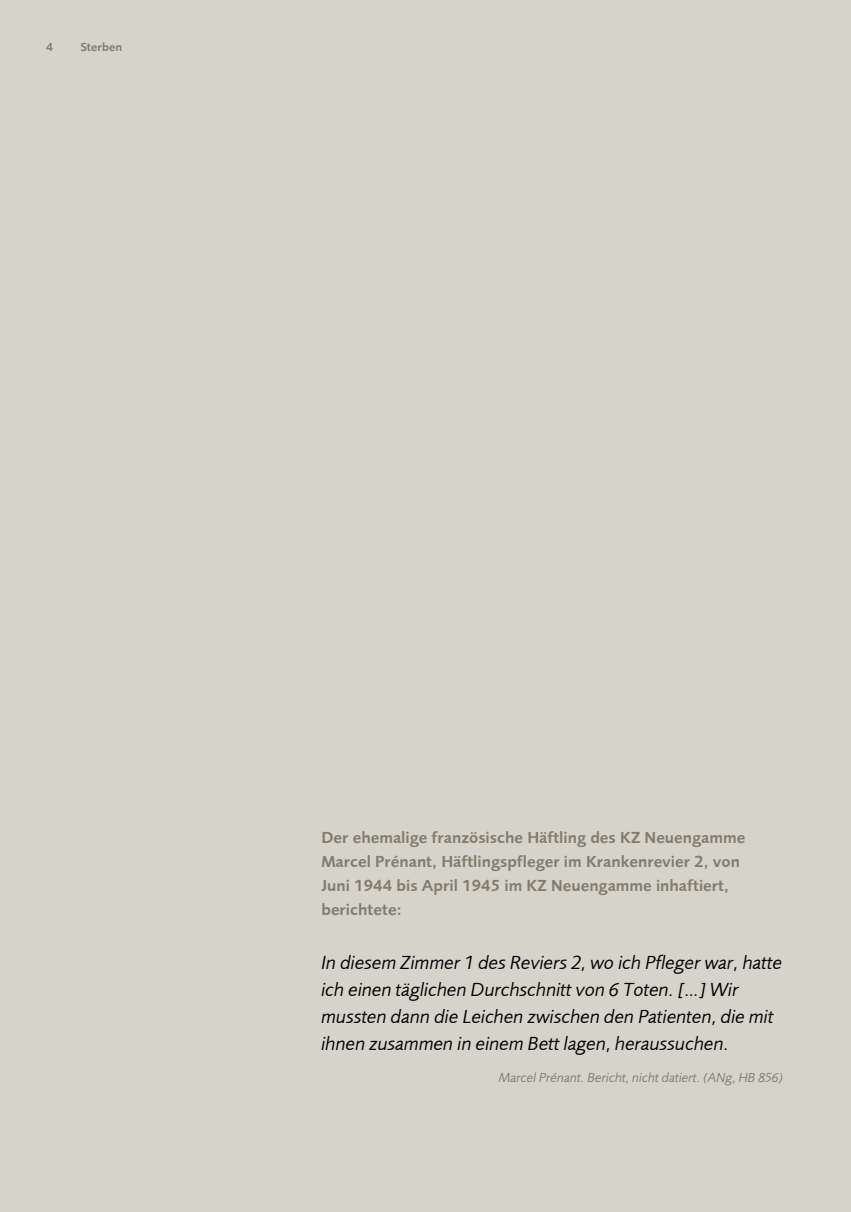
<style>
.page{position:relative;width:851px;height:1212px;background:#fff}
.page>*{position:absolute;margin:0;border:0;box-sizing:border-box;transform-origin:0 0}
.t1{font:italic 19.5px/27px "Foundry Sans";color:#000}
.t2{font:16.5px/24px "Foundry Sans Demi";color:#827c6c}
.t3{font:italic 13.5px "Foundry Sans";color:#827c6c}
.t4{font:12px "Foundry Sans Demi";color:#827c6c}
</style>
<div class="page">
<div style="left:0;top:0;width:850px;height:1212px;background:#d6d3ca"></div>
<p class="t4" style="left:46px;top:40px;width:8px">4</p>
<p class="t4" style="left:80px;top:40px;width:43px">Sterben</p>
<p class="t2" style="left:321px;top:826px;width:425px">Der ehemalige französische Häftling des KZ Neuengamme Marcel Prénant, Häftlingspfleger im Krankenrevier 2, von Juni 1944 bis April 1945 im KZ Neuengamme inhaftiert, berichtete:</p>
<p class="t1" style="left:321px;top:949px;width:462px">In diesem Zimmer 1 des Reviers 2, wo ich Pfleger war, hatte ich einen täglichen Durchschnitt von 6 Toten. […] Wir mussten dann die Leichen zwischen den Patienten, die mit ihnen zusammen in einem Bett lagen, heraussuchen.</p>
<p class="t3" style="left:498px;top:1070px;width:285px">Marcel Prénant. Bericht, nicht datiert. (ANg, HB 856)</p>
</div>
